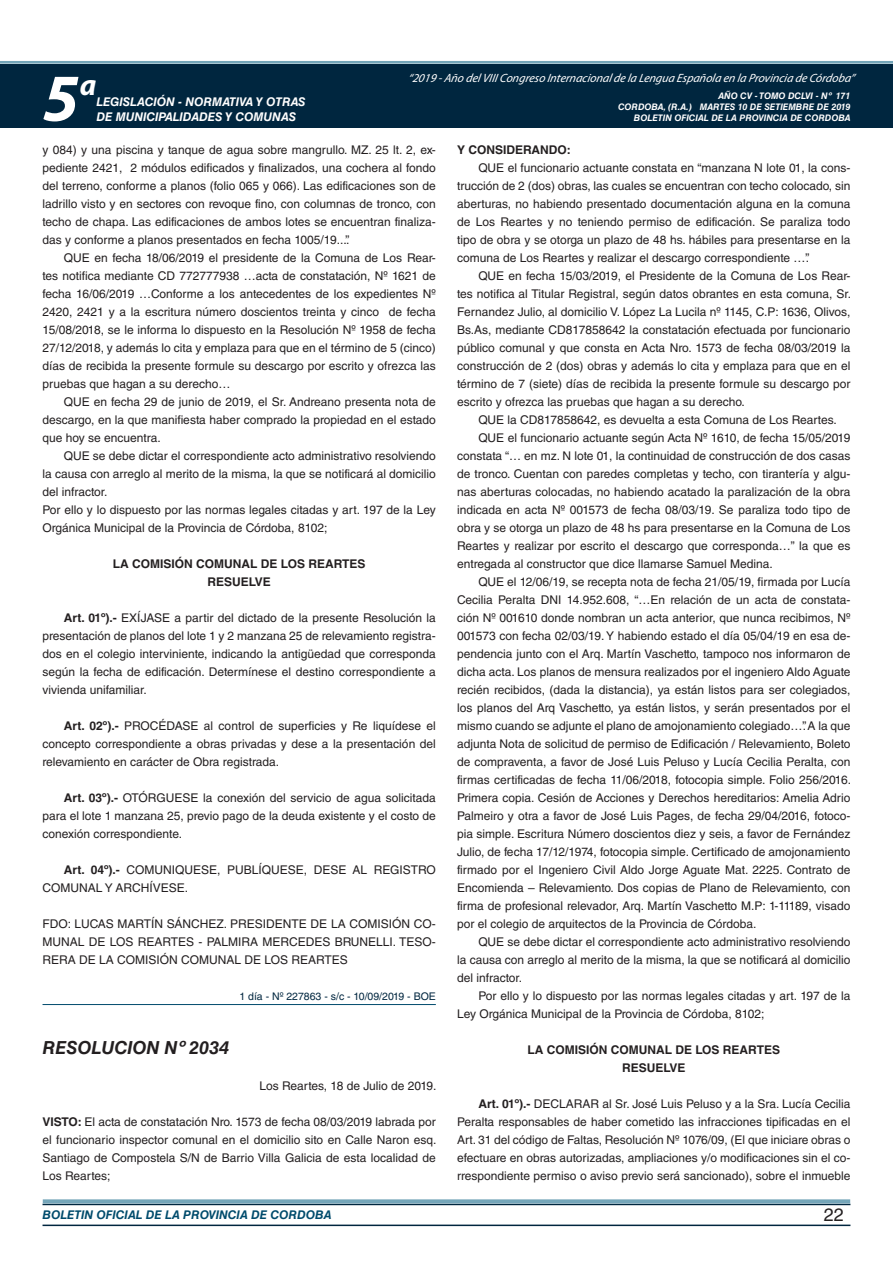
<style>
.page{position:relative;width:893px;height:1263px;background:#fff}
.page>*{position:absolute;margin:0;border:0;box-sizing:border-box;transform-origin:0 0}
.t1{font:italic 700 67.5px "Myriad Pro";color:#fff}
.t2{font:italic 700 30px "Myriad Pro";color:#fff}
.t3{font:italic 700 18px "Helvetica LT Std";color:#231f20}
.t4{font:18px "Helvetica LT Std";color:#231f20}
.t5{font:12px/18px "Helvetica LT Std";color:#231f20;text-align:justify}
.t6{font:700 12px/18px "Helvetica LT Std";color:#231f20;text-align:center}
.t7{font:italic 12px "Myriad Pro";color:#fff}
.t8{font:italic 700 12px "Helvetica LT Std";color:#fff}
.t9{font:italic 700 12px "Helvetica LT Std";color:#004b6c}
.t10{font:10.5px "Helvetica LT Std";color:#00263f}
.t11{font:italic 700 9px/10.8px "Helvetica LT Std";color:#fff;text-align:right}
.s1{font-weight:700}
</style>
<div class="page">
<div style="left:0;top:61px;width:893px;height:6px;background:#fff;opacity:.75"></div>
<div style="left:0;top:64px;width:893px;height:64px;background:#00263f"></div>
<hr style="left:43px;top:1224px;width:807px;height:2px;background:#00263f">
<div style="left:42px;top:1198px;width:809px;height:8px;background:#fff;opacity:.75"></div>
<hr style="left:43px;top:1004px;width:393px;height:1px;background:#004b6c">
<h1 class="t1" style="left:43px;top:54px;width:38px">5</h1>
<h2 class="t2" style="left:80px;top:66px;width:18px">a</h2>
<p class="t8" style="left:96px;top:95px;width:211px">LEGISLACIÓN - NORMATIVA Y OTRAS</p>
<p class="t8" style="left:96px;top:109px;width:201px">DE MUNICIPALIDADES Y COMUNAS</p>
<p class="t7" style="left:408px;top:71px;width:448px">“2019 -Año delVIIICongreso Internacionalde la Lengua Esp añola en la Provincia de Córdoba”</p>
<p class="t11" style="left:618px;top:91px;width:234px">AÑO CV - TOMO DCLVI - Nº 171<br>CORDOBA, (R.A.) MARTES 10 DE SETIEMBRE DE 2019<br>BOLETIN OFICIAL DE LA PROVINCIA DE CORDOBA</p>
<p class="t5" style="left:43px;top:141px;width:395px">y 084) y una piscina y tanque de agua sobre mangrullo. MZ. 25 lt. 2, ex&shy;pediente 2421, 2 módulos edificados y finalizados, una cochera al fondo del terreno, conforme a planos (folio 065 y 066). Las edificaciones son de ladrillo visto y en sectores con revoque fino, con columnas de tronco, con techo de chapa. Las edificaciones de ambos lotes se encuentran finaliza&shy;das y conforme a planos presentados en fecha 1005/19...”.</p>
<p class="t5" style="left:43px;top:249px;width:395px;text-indent:21px">QUE en fecha 18/06/2019 el presidente de la Comuna de Los Rear&shy;tes notifica mediante CD 772777938 …acta de constatación, Nº 1621 de fecha 16/06/2019 …Conforme a los antecedentes de los expedientes Nº 2420, 2421 y a la escritura número doscientos treinta y cinco de fecha 15/08/2018, se le informa lo dispuesto en la Resolución Nº 1958 de fecha 27/12/2018, y además lo cita y emplaza para que en el término de 5 (cinco) días de recibida la presente formule su descargo por escrito y ofrezca las pruebas que hagan a su derecho…</p>
<p class="t5" style="left:43px;top:393px;width:395px;text-indent:21px">QUE en fecha 29 de junio de 2019, el Sr. Andreano presenta nota de descargo, en la que manifiesta haber comprado la propiedad en el estado que hoy se encuentra.</p>
<p class="t5" style="left:43px;top:447px;width:395px;text-align:left;text-indent:21px">QUE se debe dictar el correspondiente acto administrativo resolviendo la causa con arreglo al merito de la misma, la que se notificará al domicilio del infractor.<br>Por ello y lo dispuesto por las normas legales citadas y art. 197 de la Ley Orgánica Municipal de la Provincia de Córdoba, 8102;</p>
<p class="t6" style="left:113px;top:554px;width:254px">LA COMISIÓN COMUNAL DE LOS REARTES<br>RESUELVE</p>
<p class="t5" style="left:43px;top:609px;width:395px;text-indent:21px"><span class="s1">Art. 01º).-</span> EXÍJASE a partir del dictado de la presente Resolución la presentación de planos del lote 1 y 2 manzana 25 de relevamiento registra&shy;dos en el colegio interviniente, indicando la antigüedad que corresponda según la fecha de edificación. Determínese el destino correspondiente a vivienda unifamiliar.</p>
<p class="t5" style="left:43px;top:717px;width:395px;text-indent:21px"><span class="s1">Art. 02º).-</span> PROCÉDASE al control de superficies y Re liquídese el concepto correspondiente a obras privadas y dese a la presentación del relevamiento en carácter de Obra registrada.</p>
<p class="t5" style="left:43px;top:789px;width:395px;text-indent:21px"><span class="s1">Art. 03º).-</span> OTÓRGUESE la conexión del servicio de agua solicitada para el lote 1 manzana 25, previo pago de la deuda existente y el costo de conexión correspondiente.</p>
<p class="t5" style="left:43px;top:861px;width:395px;text-indent:21px"><span class="s1">Art. 04º).-</span> COMUNIQUESE, PUBLÍQUESE, DESE AL REGISTRO<br>COMUNAL Y ARCHÍVESE.</p>
<p class="t5" style="left:43px;top:915px;width:395px">FDO: LUCAS MARTÍN SÁNCHEZ. PRESIDENTE DE LA COMISIÓN CO-MUNAL DE LOS REARTES - PALMIRA MERCEDES BRUNELLI. TESO-RERA DE LA COMISIÓN COMUNAL DE LOS REARTES</p>
<p class="t10" style="left:239px;top:990px;width:198px">1 día - Nº 227863 - s/c - 10/09/2019 - BOE</p>
<h3 class="t3" style="left:43px;top:1036px;width:188px">RESOLUCION Nº 2034</h3>
<p class="t5" style="left:259px;top:1077px;width:179px">Los Reartes, 18 de Julio de 2019.</p>
<p class="t5" style="left:43px;top:1113px;width:395px"><span class="s1">VISTO:</span> El acta de constatación Nro. 1573 de fecha 08/03/2019 labrada por el funcionario inspector comunal en el domicilio sito en Calle Naron esq.<br>Santiago de Compostela S/N de Barrio Villa Galicia de esta localidad de Los Reartes;</p>
<p class="t6" style="left:457px;top:140px;width:115px">Y CONSIDERANDO:</p>
<p class="t5" style="left:457px;top:159px;width:395px;text-indent:21px">QUE el funcionario actuante constata en “manzana N lote 01, la cons&shy;trucción de 2 (dos) obras, las cuales se encuentran con techo colocado, sin aberturas, no habiendo presentado documentación alguna en la comuna de Los Reartes y no teniendo permiso de edificación. Se paraliza todo tipo de obra y se otorga un plazo de 48 hs. hábiles para presentarse en la comuna de Los Reartes y realizar el descargo correspondiente …”.</p>
<p class="t5" style="left:457px;top:267px;width:395px;text-indent:21px">QUE en fecha 15/03/2019, el Presidente de la Comuna de Los Rear&shy;tes notifica al Titular Registral, según datos obrantes en esta comuna, Sr.<br>Fernandez Julio, al domicilio V. López La Lucila nº 1145, C.P: 1636, Olivos, Bs.As, mediante CD817858642 la constatación efectuada por funcionario público comunal y que consta en Acta Nro. 1573 de fecha 08/03/2019 la construcción de 2 (dos) obras y además lo cita y emplaza para que en el término de 7 (siete) días de recibida la presente formule su descargo por escrito y ofrezca las pruebas que hagan a su derecho.</p>
<p class="t5" style="left:478px;top:411px;width:360px">QUE la CD817858642, es devuelta a esta Comuna de Los Reartes.</p>
<p class="t5" style="left:478px;top:429px;width:374px">QUE el funcionario actuante según Acta Nº 1610, de fecha 15/05/2019</p>
<p class="t5" style="left:457px;top:447px;width:395px">constata “… en mz. N lote 01, la continuidad de construcción de dos casas</p>
<p class="t5" style="left:457px;top:465px;width:395px">de tronco. Cuentan con paredes completas y techo, con tirantería y algu-</p>
<p class="t5" style="left:457px;top:483px;width:395px">nas aberturas colocadas, no habiendo acatado la paralización de la obra</p>
<p class="t5" style="left:457px;top:501px;width:395px">indicada en acta Nº 001573 de fecha 08/03/19. Se paraliza todo tipo de</p>
<p class="t5" style="left:457px;top:519px;width:395px">obra y se otorga un plazo de 48 hs para presentarse en la Comuna de Los</p>
<p class="t5" style="left:457px;top:537px;width:395px">Reartes y realizar por escrito el descargo que corresponda…” la que es</p>
<p class="t5" style="left:457px;top:555px;width:317px">entregada al constructor que dice llamarse Samuel Medina.</p>
<p class="t5" style="left:478px;top:573px;width:374px">QUE el 12/06/19, se recepta nota de fecha 21/05/19, firmada por Lucía</p>
<p class="t5" style="left:457px;top:591px;width:395px">Cecilia Peralta DNI 14.952.608, “…En relación de un acta de constata-</p>
<p class="t5" style="left:457px;top:609px;width:395px">ción Nº 001610 donde nombran un acta anterior, que nunca recibimos, Nº</p>
<p class="t5" style="left:457px;top:627px;width:395px">001573 con fecha 02/03/19. Y habiendo estado el día 05/04/19 en esa de-</p>
<p class="t5" style="left:457px;top:645px;width:395px">pendencia junto con el Arq. Martín Vaschetto, tampoco nos informaron de</p>
<p class="t5" style="left:457px;top:663px;width:395px">dicha acta. Los planos de mensura realizados por el ingeniero Aldo Aguate</p>
<p class="t5" style="left:457px;top:681px;width:395px">recién recibidos, (dada la distancia), ya están listos para ser colegiados,</p>
<p class="t5" style="left:457px;top:699px;width:395px">los planos del Arq Vaschetto, ya están listos, y serán presentados por el</p>
<p class="t5" style="left:457px;top:717px;width:395px">mismo cuando se adjunte el plano de amojonamiento colegiado…”. A la que</p>
<p class="t5" style="left:457px;top:735px;width:395px">adjunta Nota de solicitud de permiso de Edificación / Relevamiento, Boleto</p>
<p class="t5" style="left:457px;top:753px;width:395px">de compraventa, a favor de José Luis Peluso y Lucía Cecilia Peralta, con</p>
<p class="t5" style="left:457px;top:771px;width:396px">firmas certificadas de fecha 11/06/2018, fotocopia simple. Folio 256/2016.</p>
<p class="t5" style="left:457px;top:789px;width:395px">Primera copia. Cesión de Acciones y Derechos hereditarios: Amelia Adrio</p>
<p class="t5" style="left:457px;top:807px;width:395px">Palmeiro y otra a favor de José Luis Pages, de fecha 29/04/2016, fotoco-</p>
<p class="t5" style="left:457px;top:825px;width:395px">pia simple. Escritura Número doscientos diez y seis, a favor de Fernández</p>
<p class="t5" style="left:457px;top:843px;width:395px">Julio, de fecha 17/12/1974, fotocopia simple. Certificado de amojonamiento</p>
<p class="t5" style="left:457px;top:861px;width:395px">firmado por el Ingeniero Civil Aldo Jorge Aguate Mat. 2225. Contrato de</p>
<p class="t5" style="left:457px;top:879px;width:395px">Encomienda – Relevamiento. Dos copias de Plano de Relevamiento, con</p>
<p class="t5" style="left:457px;top:897px;width:395px">firma de profesional relevador, Arq. Martín Vaschetto M.P: 1-11189, visado</p>
<p class="t5" style="left:457px;top:915px;width:301px">por el colegio de arquitectos de la Provincia de Córdoba.</p>
<p class="t5" style="left:478px;top:933px;width:374px">QUE se debe dictar el correspondiente acto administrativo resolviendo</p>
<p class="t5" style="left:457px;top:951px;width:395px">la causa con arreglo al merito de la misma, la que se notificará al domicilio</p>
<p class="t5" style="left:457px;top:969px;width:67px">del infractor.</p>
<p class="t5" style="left:478px;top:987px;width:374px">Por ello y lo dispuesto por las normas legales citadas y art. 197 de la</p>
<p class="t5" style="left:457px;top:1005px;width:309px">Ley Orgánica Municipal de la Provincia de Córdoba, 8102;</p>
<p class="t6" style="left:527px;top:1040px;width:254px">LA COMISIÓN COMUNAL DE LOS REARTES<br>RESUELVE</p>
<p class="t5" style="left:457px;top:1095px;width:395px;text-indent:21px"><span class="s1">Art. 01º).-</span> DECLARAR al Sr. José Luis Peluso y a la Sra. Lucía Cecilia Peralta responsables de haber cometido las infracciones tipificadas en el Art. 31 del código de Faltas, Resolución Nº 1076/09, (El que iniciare obras o efectuare en obras autorizadas, ampliaciones y/o modificaciones sin el co&shy;rrespondiente permiso o aviso previo será sancionado), sobre el inmueble</p>
<p class="t9" style="left:43px;top:1208px;width:290px">BOLETIN OFICIAL DE LA PROVINCIA DE CORDOBA</p>
<h3 class="t4" style="left:824px;top:1204px;width:22px">22</h3>
</div>
